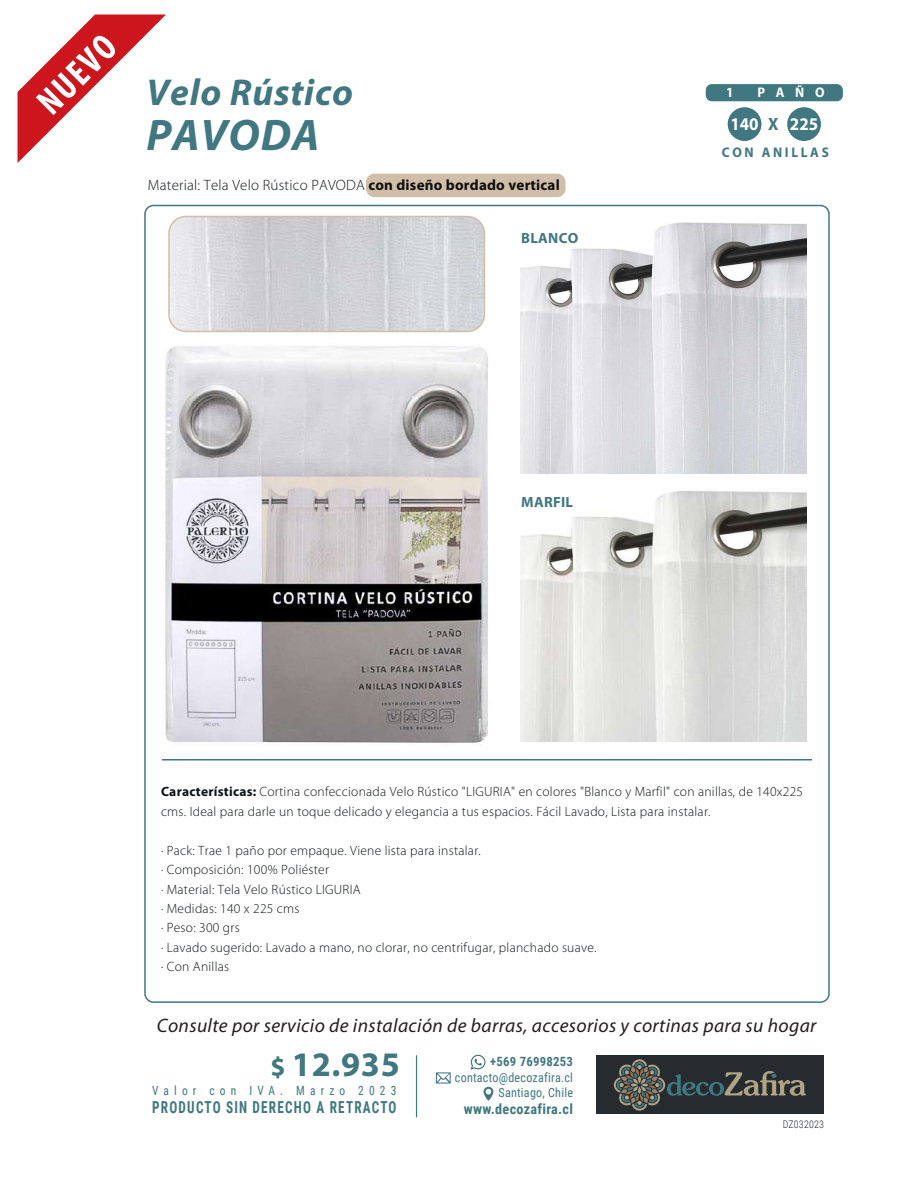
<style>
.page{position:relative;width:918px;height:1188px;background:#fff}
.page>*{position:absolute;margin:0;border:0;box-sizing:border-box;transform-origin:0 0}
.t1{font:italic 700 44.4px "Myriad Pro";letter-spacing:.02em;color:#407780}
.t2{font:italic 700 37.5px "Myriad Pro";letter-spacing:.02em;color:#407780}
.t3{font:700 condensed 37.35px "Myriad Pro";color:#fff}
.t4{font:700 34.5px "Myriad Pro";color:#407780}
.t5{font:italic 19.5px "Myriad Pro";letter-spacing:.02em;color:#231f20}
.t6{font:700 17.85px "Myriad Pro";color:#fff;scale:.95 1}
.t7{font:700 16.5px "Roboto Condensed";letter-spacing:.09em;color:#407780;scale:.8 1}
.t8{font:300 15px "Myriad Pro";letter-spacing:.015em;color:#111416}
.t9{font:700 14.85px "Myriad Pro";letter-spacing:.02em;color:#407780}
.t10{font:700 14.25px "Roboto Condensed";letter-spacing:.02em;color:#407780}
.t11{font:700 13.95px "Myriad Pro";letter-spacing:.2em;color:#407780;scale:.95 1}
.t12{font:700 13.95px "Myriad Pro";color:#fff;scale:.95 1}
.t13{font:300 13.5px/19.5px "Myriad Pro";letter-spacing:.02em;color:#111416}
.t14{font:12.75px "Roboto Condensed";letter-spacing:.02em;color:#407780;scale:.95 1}
.t15{font:12.75px "Roboto Condensed";letter-spacing:.45em;color:#407780;scale:.9 1}
.t16{font:700 12.75px "Roboto Condensed";letter-spacing:.02em;color:#407780}
.t17{font:300 10.5px "Roboto Condensed";letter-spacing:.02em;color:#252b2f;scale:.95 1}
.s1{font-weight:700}
.s2{color:#407780}
.s3{font-size:27px}
</style>
<div class="page">
<img style="left:521px;top:222px;width:285px;height:252px">
<img style="left:563px;top:490px;width:243px;height:251px">
<img style="left:162px;top:308px;width:401px;height:453px">
<div style="left:706px;top:84px;width:137px;height:17px;background:#407780;border-radius:6px"></div>
<div style="left:728px;top:107px;width:33px;height:34px;background:#407780;border-radius:50%"></div>
<div style="left:787px;top:107px;width:34px;height:34px;background:#407780;border-radius:50%"></div>
<hr style="left:416px;top:1055px;width:1px;height:62px;background:#407780">
<svg style="left:471px;top:1055px;width:15px;height:15px"></svg>
<svg style="left:484px;top:1087px;width:9px;height:14px"></svg>
<svg style="left:436px;top:1072px;width:15px;height:12px"></svg>
<div style="left:596px;top:1056px;width:228px;height:58px;background:#252b2f"></div>
<svg style="left:614px;top:1059px;width:192px;height:52px"></svg>
<hr style="left:162px;top:759px;width:650px;height:1px;background:#407780">
<div style="left:366px;top:174px;width:200px;height:23px;background:#d1bea9;border-radius:9px"></div>
<img style="left:169px;top:216px;width:315px;height:116px">
<div style="left:168px;top:216px;width:317px;height:116px;border:1px solid #d1bea9;border-radius:17px"></div>
<svg style="left:18px;top:15px;width:148px;height:148px"></svg>
<h3 class="t3" style="left:27px;top:91px;width:96px;rotate:-45deg">NUEVO</h3>
<h2 class="t2" style="left:147px;top:68px;width:208px">Velo Rústico</h2>
<h1 class="t1" style="left:147px;top:106px;width:174px">PAVODA</h1>
<p class="t8" style="left:148px;top:176px;width:413px">Material: Tela Velo Rústico PAVODA <span class="s1">con diseño bordado vertical</span></p>
<p class="t9" style="left:521px;top:228px;width:59px">BLANCO</p>
<p class="t9" style="left:521px;top:493px;width:53px">MARFIL</p>
<p class="t12" style="left:726px;top:83px;width:9px">1</p>
<p class="t12" style="left:758px;top:83px;width:72px">PAÑO</p>
<h3 class="t6" style="left:730px;top:112px;width:94px">140 <span class="s2">X</span> 225</h3>
<p class="t11" style="left:722px;top:143px;width:114px">CON ANILLAS</p>
<p class="t13" style="left:161px;top:782px;width:644px"><span class="s1">Características:</span> Cortina confeccionada Velo Rústico "LIGURIA" en colores "Blanco y Marfil" con anillas, de 140x225 cms. Ideal para darle un toque delicado y elegancia a tus espacios. Fácil Lavado, Lista para instalar.</p>
<p class="t13" style="left:161px;top:840px;width:437px">· Pack: Trae 1 paño por empaque. Viene lista para instalar.<br>· Composición: 100% Poliéster<br>· Material: Tela Velo Rústico LIGURIA<br>· Medidas: 140 x 225 cms<br>· Peso: 300 grs<br>· Lavado sugerido: Lavado a mano, no clorar, no centrifugar, planchado suave. · Con Anillas</p>
<h3 class="t5" style="left:157px;top:1013px;width:661px">Consulte por servicio de instalación de barras, accesorios y cortinas para su hogar</h3>
<h3 class="t4" style="left:270px;top:1042px;width:131px"><span class="s3">$</span> 12.935</h3>
<p class="t16" style="left:490px;top:1053px;width:85px">+569 76998253</p>
<p class="t14" style="left:498px;top:1084px;width:80px">Santiago, Chile</p>
<p class="t14" style="left:455px;top:1068px;width:126px">contacto@decozafira.cl</p>
<p class="t15" style="left:152px;top:1081px;width:273px">Valor con IVA. Marzo 2023</p>
<p class="t7" style="left:152px;top:1095px;width:307px">PRODUCTO SIN DERECHO A RETRACTO</p>
<p class="t10" style="left:464px;top:1099px;width:111px">www.decozafira.cl</p>
<p class="t17" style="left:783px;top:1117px;width:45px">DZ032023</p>
</div>
